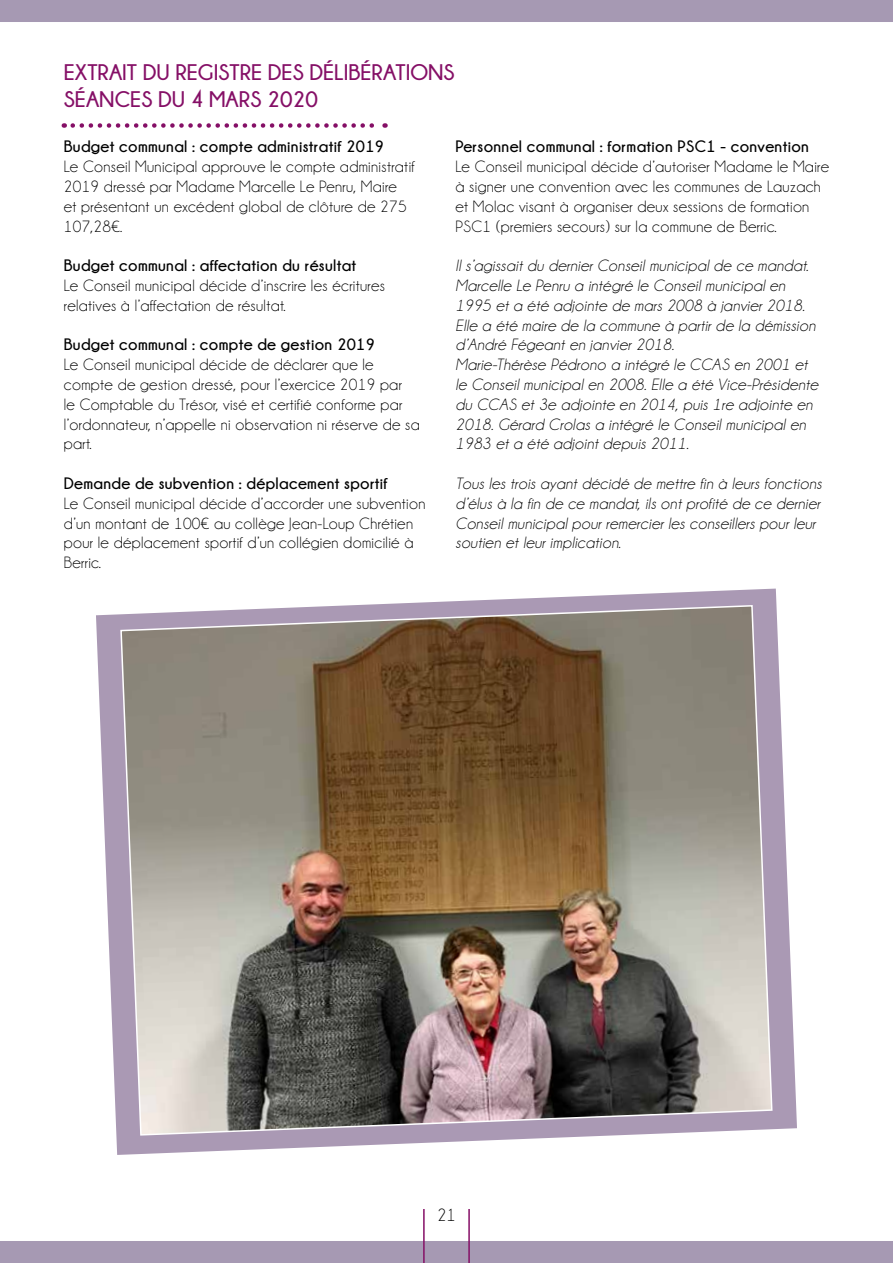
<style>
.page{position:relative;width:893px;height:1263px;background:#fff}
.page>*{position:absolute;margin:0;border:0;box-sizing:border-box;transform-origin:0 0}
.t1{font:700 22.5px/27px "Champagne&Limousines";color:#850f66}
.t2{font:18px "Champagne&Limousines";color:#000}
.t3{font:16.5px/19.8px "Champagne&Limousines";letter-spacing:.02em;color:#000}
.t4{font:italic 16.5px/19.8px "Champagne&Limousines";letter-spacing:.02em;color:#000}
.t5{font:700 16.5px "Champagne&Limousines";letter-spacing:.02em;color:#000}
</style>
<div class="page">
<div style="left:0;top:1241px;width:893px;height:22px;background:#a699b3"></div>
<div style="left:0;top:0;width:893px;height:22px;background:#a699b3"></div>
<hr style="left:423px;top:1209px;width:2px;height:54px;background:#850f66">
<hr style="left:468px;top:1209px;width:2px;height:54px;background:#850f66">
<svg style="left:96px;top:589px;width:701px;height:566px"></svg>
<svg style="left:73px;top:123px;width:313px;height:5px"></svg>
<img style="left:120px;top:604px;width:653px;height:532px">
<h1 class="t1" style="left:64px;top:58px;width:392px">EXTRAIT DU REGISTRE DES DÉLIBÉRATIONS<br>SÉANCES DU 4 MARS 2020</h1>
<p class="t5" style="left:64px;top:138px;width:322px">Budget communal : compte administratif 2019</p>
<p class="t3" style="left:64px;top:157px;width:352px">Le Conseil Municipal approuve le compte administratif 2019 dressé par Madame Marcelle Le Penru, Maire<br>et présentant un excédent global de clôture de 275<br>107,28€.</p>
<p class="t5" style="left:64px;top:256px;width:294px">Budget communal : affectation du résultat</p>
<p class="t3" style="left:64px;top:276px;width:323px">Le Conseil municipal décide d’inscrire les écritures relatives à l’affectation de résultat.</p>
<p class="t5" style="left:64px;top:336px;width:313px">Budget communal : compte de gestion 2019</p>
<p class="t3" style="left:64px;top:355px;width:358px">Le Conseil municipal décide de déclarer que le compte de gestion dressé, pour l’exercice 2019 par<br>le Comptable du Trésor, visé et certifié conforme par l’ordonnateur, n’appelle ni observation ni réserve de sa part.</p>
<p class="t5" style="left:64px;top:474px;width:325px">Demande de subvention : déplacement sportif</p>
<p class="t3" style="left:64px;top:494px;width:363px">Le Conseil municipal décide d’accorder une subvention d’un montant de 100€ au collège Jean-Loup Chrétien pour le déplacement sportif d’un collégien domicilié à Berric.</p>
<p class="t5" style="left:455px;top:138px;width:355px">Personnel communal : formation PSC1 - convention</p>
<p class="t3" style="left:455px;top:157px;width:375px">Le Conseil municipal décide d’autoriser Madame le Maire à signer une convention avec les communes de Lauzach et Molac visant à organiser deux sessions de formation PSC1 (premiers secours) sur la commune de Berric.</p>
<p class="t4" style="left:455px;top:256px;width:364px">Il s’agissait du dernier Conseil municipal de ce mandat.<br>Marcelle Le Penru a intégré le Conseil municipal en 1995 et a été adjointe de mars 2008 à janvier 2018.<br>Elle a été maire de la commune à partir de la démission d’André Fégeant en janvier 2018.<br>Marie-Thérèse Pédrono a intégré le CCAS en 2001 et le Conseil municipal en 2008. Elle a été Vice-Présidente du CCAS et 3e adjointe en 2014, puis 1re adjointe en 2018. Gérard Crolas a intégré le Conseil municipal en 1983 et a été adjoint depuis 2011.</p>
<p class="t4" style="left:455px;top:474px;width:368px">Tous les trois ayant décidé de mettre fin à leurs fonctions d’élus à la fin de ce mandat, ils ont profité de ce dernier Conseil municipal pour remercier les conseillers pour leur soutien et leur implication.</p>
<p class="t2" style="left:437px;top:1206px;width:20px">21</p>
</div>
